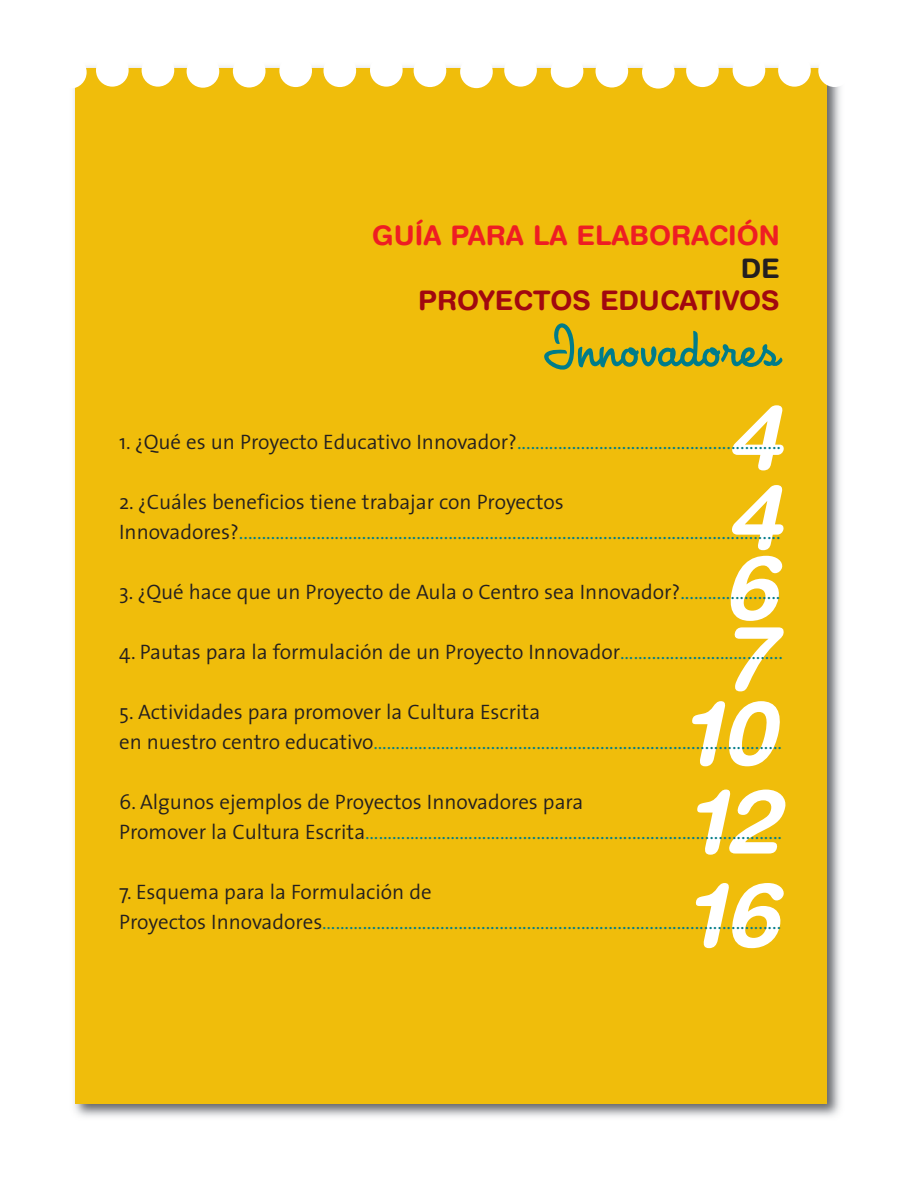
<style>
.page{position:relative;width:918px;height:1188px;background:#fff}
.page>*{position:absolute;margin:0;border:0;box-sizing:border-box;transform-origin:0 0}
.t1{font:italic 700 90px/70.7px "Helvetica Rounded";color:#fff}
.t2{font:54px "House A Rama League Night";color:#007c8a}
.t3{font:700 27px "Helvetica Rounded";color:#ee1d23}
.t4{font:700 27px "Helvetica Rounded";color:#a1080f}
.t5{font:700 27px "Helvetica Rounded";color:#231f20}
.t6{font:300 21px/30px "The Sans";color:#007c8a}
.t7{font:300 21px "The Sans";color:#231f20}
.s1{color:#231f20}
.s2{color:#007c8a}
</style>
<div class="page">
<img style="left:74px;top:66px;width:767px;height:1051px">
<div style="left:75px;top:68px;width:752px;height:1035px;background:#f0bd0b"></div>
<div style="left:54px;top:56px;width:33px;height:33px;background:#fff;border-radius:50%"></div>
<div style="left:96px;top:54px;width:33px;height:33px;background:#fff;border-radius:50%"></div>
<div style="left:142px;top:54px;width:32px;height:33px;background:#fff;border-radius:50%"></div>
<div style="left:187px;top:55px;width:32px;height:33px;background:#fff;border-radius:50%"></div>
<div style="left:233px;top:55px;width:33px;height:33px;background:#fff;border-radius:50%"></div>
<div style="left:279px;top:54px;width:33px;height:33px;background:#fff;border-radius:50%"></div>
<div style="left:324px;top:54px;width:32px;height:33px;background:#fff;border-radius:50%"></div>
<div style="left:370px;top:54px;width:33px;height:33px;background:#fff;border-radius:50%"></div>
<div style="left:414px;top:54px;width:32px;height:33px;background:#fff;border-radius:50%"></div>
<div style="left:460px;top:56px;width:33px;height:32px;background:#fff;border-radius:50%"></div>
<div style="left:504px;top:54px;width:33px;height:33px;background:#fff;border-radius:50%"></div>
<div style="left:551px;top:55px;width:32px;height:33px;background:#fff;border-radius:50%"></div>
<div style="left:596px;top:55px;width:32px;height:33px;background:#fff;border-radius:50%"></div>
<div style="left:642px;top:56px;width:33px;height:33px;background:#fff;border-radius:50%"></div>
<div style="left:686px;top:54px;width:33px;height:33px;background:#fff;border-radius:50%"></div>
<div style="left:733px;top:54px;width:32px;height:33px;background:#fff;border-radius:50%"></div>
<div style="left:778px;top:54px;width:33px;height:33px;background:#fff;border-radius:50%"></div>
<div style="left:818px;top:54px;width:33px;height:33px;background:#fff;border-radius:50%"></div>
<p class="t3" style="left:372px;top:226px;width:409px">GUÍA PARA LA ELABORACIÓN</p>
<p class="t5" style="left:741px;top:258px;width:40px">DE</p>
<p class="t4" style="left:418px;top:291px;width:363px">PROYECTOS EDUCATIVOS</p>
<h2 class="t2" style="left:544px;top:316px;width:237px">Innovadores</h2>
<h1 class="t1" style="left:727px;top:411px;width:56px">4</h1>
<p class="t6" style="left:119px;top:429px;width:664px"><span class="s1">1. ¿Qué es un Proyecto Educativo Innovador?</span>..........................................................</p>
<p class="t6" style="left:119px;top:489px;width:663px"><span class="s1">2. ¿Cuáles beneficios tiene trabajar con Proyectos<br>Innovadores?</span>.......................................................................................................................</p>
<h1 class="t1" style="left:722px;top:491px;width:62px">4<br>6</h1>
<p class="t7" style="left:119px;top:584px;width:663px">3. ¿Qué hace que un Proyecto de Aula o Centro sea Innovador?<span class="s2">......................</span></p>
<p class="t7" style="left:119px;top:644px;width:665px">4. Pautas para la formulación de un Proyecto Innovador<span class="s2">……................…………..</span></p>
<p class="t6" style="left:119px;top:699px;width:665px"><span class="s1">5. Actividades para promover la Cultura Escrita<br>en nuestro centro educativo</span>………………........................................................................</p>
<h1 class="t1" style="left:722px;top:632px;width:53px">7</h1>
<h1 class="t1" style="left:683px;top:707px;width:93px">10</h1>
<h1 class="t1" style="left:689px;top:795px;width:91px">12</h1>
<p class="t6" style="left:119px;top:789px;width:665px"><span class="s1">6. Algunos ejemplos de Proyectos Innovadores para<br>Promover la Cultura Escrita</span>……………………………...........................................................</p>
<h1 class="t1" style="left:687px;top:889px;width:99px">16</h1>
<p class="t6" style="left:119px;top:879px;width:664px"><span class="s1">7. Esquema para la Formulación de<br>Proyectos Innovadores</span>……….....................................…….................................................</p>
</div>
